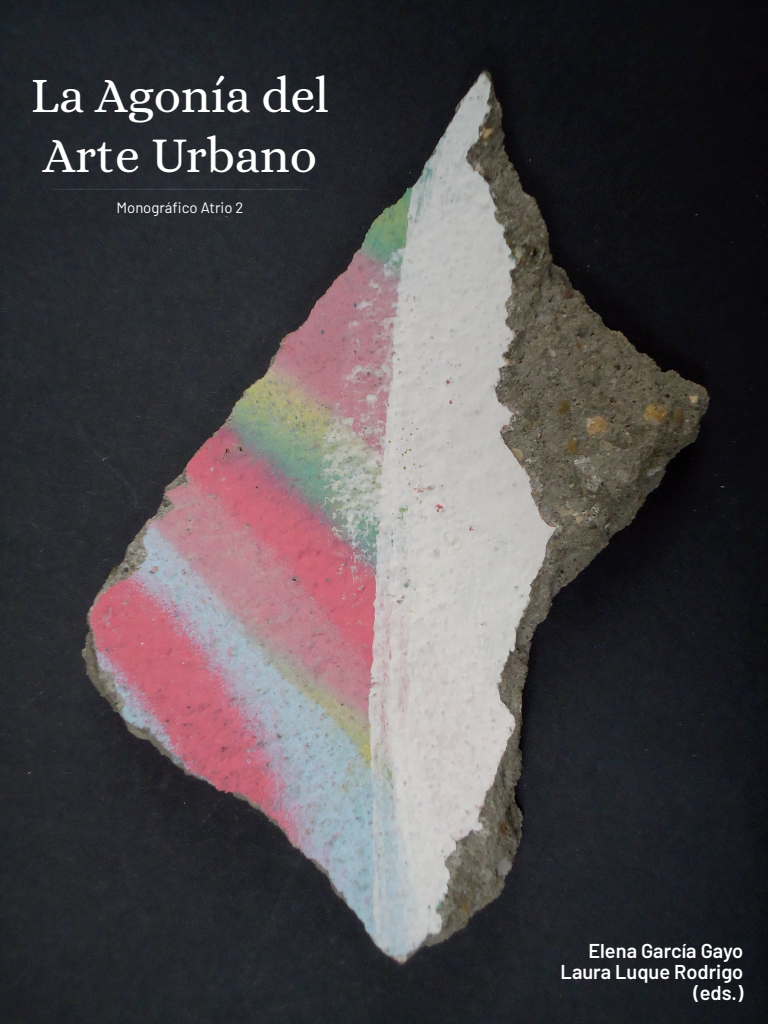
<style>
.page{position:relative;width:768px;height:1024px;background:#fff}
.page>*{position:absolute;margin:0;border:0;box-sizing:border-box;transform-origin:0 0}
.pie_primero{font:50px/60px "Alice";color:#fff}
.pie_primero-2{font:600 20px "Barlow";color:#fff}
.pie_primero-3{font:15px "Barlow";color:#fff}
</style>
<div class="page">
<img style="left:0;top:0;width:768px;height:1024px">
<hr style="left:51px;top:189px;width:258px;height:1px;background:#fff">
<p class="pie_primero" style="left:31px;top:68px;width:300px">La Agonía del<br>Arte Urbano</p>
<p class="pie_primero-3" style="left:116px;top:196px;width:129px">Monográfico Atrio 2</p>
<p class="pie_primero-2" style="left:588px;top:936px;width:157px">Elena García Gayo</p>
<p class="pie_primero-2" style="left:561px;top:957px;width:184px">Laura Luque Rodrigo</p>
<p class="pie_primero-2" style="left:693px;top:978px;width:51px">(eds.)</p>
</div>
